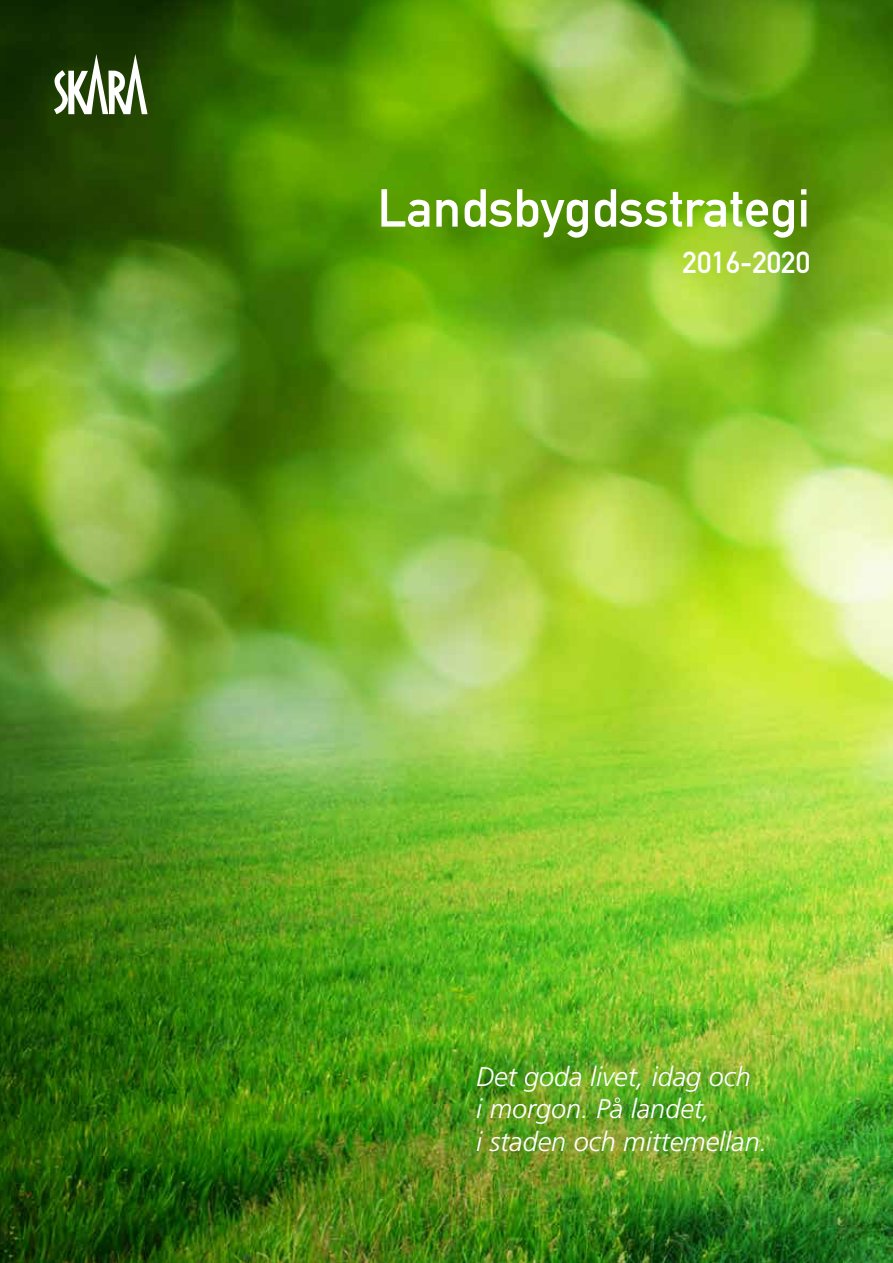
<style>
.page{position:relative;width:893px;height:1263px;background:#fff}
.page>*{position:absolute;margin:0;border:0;box-sizing:border-box;transform-origin:0 0}
.t1{font:52.5px "DIN Mittelschrift Std";color:#fff}
.t2{font:30px "DIN Mittelschrift Std";color:#fff}
.t3{font:italic 300 27px/32.4px "Frutiger LT Std";color:#fff}
</style>
<div class="page">
<img style="left:0;top:0;width:893px;height:1263px">
<svg style="left:54px;top:54px;width:94px;height:60px"></svg>
<h1 class="t1" style="left:377px;top:177px;width:434px">Landsbygdsstrategi</h1>
<p class="t2" style="left:683px;top:245px;width:129px">2016-2020</p>
<p class="t3" style="left:476px;top:1060px;width:293px">Det goda livet, idag och<br>i morgon. På landet,<br>i staden och mittemellan.</p>
</div>
